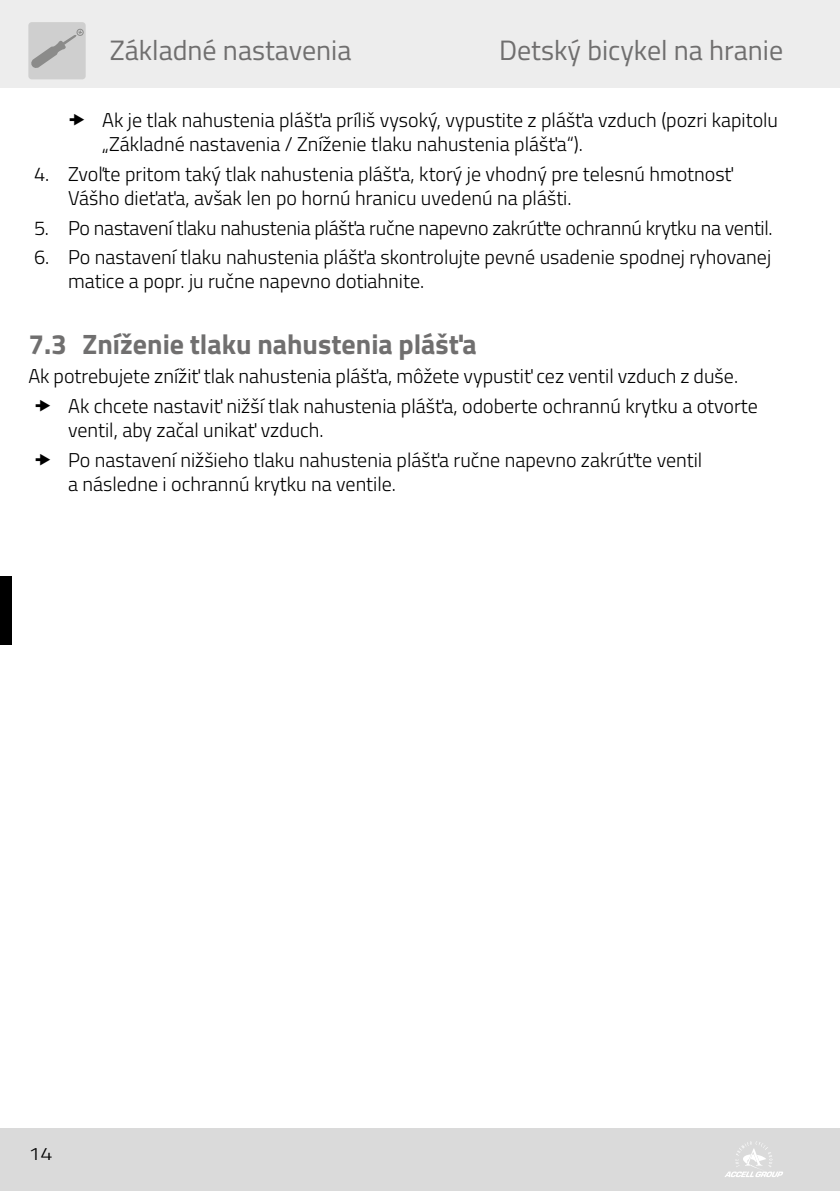
<style>
.page{position:relative;width:840px;height:1191px;background:#fff}
.page>*{position:absolute;margin:0;border:0;box-sizing:border-box;transform-origin:0 0}
.t1{font:28px "Titillium Web";color:#706f6f}
.t2{font:700 28px "Titillium Web";color:#706f6f}
.t3{font:300 20px/24px "Titillium Web";color:#000}
.t4{font:300 18px "Titillium Web";color:#000;scale:1.2 1}
</style>
<div class="page">
<div style="left:0;top:1128px;width:839px;height:63px;background:#dadada"></div>
<div style="left:0;top:0;width:839px;height:87px;background:#ededed"></div>
<div style="left:28px;top:22px;width:58px;height:57px;background:#cfcfcf;border-radius:3px"></div>
<svg style="left:31px;top:29px;width:53px;height:39px"></svg>
<div style="left:0;top:576px;width:11px;height:68px;background:#000"></div>
<svg style="left:725px;top:1141px;width:58px;height:36px"></svg>
<h1 class="t1" style="left:110px;top:30px;width:243px">Základné nastavenia</h1>
<h1 class="t1" style="left:499px;top:30px;width:285px">Detský bicykel na hranie</h1>
<p class="t3" style="left:102px;top:107px;width:677px">Ak je tlak nahustenia plášťa príliš vysoký, vypustite z plášťa vzduch (pozri kapitolu „Základné nastavenia / Zníženie tlaku nahustenia plášťa“).</p>
<p class="t3" style="left:68px;top:161px;width:666px;text-indent:-34px">4. Zvoľte pritom taký tlak nahustenia plášťa, ktorý je vhodný pre telesnú hmotnosť<br>Vášho dieťaťa, avšak len po hornú hranicu uvedenú na plášti.</p>
<p class="t3" style="left:34px;top:215px;width:739px">5. Po nastavení tlaku nahustenia plášťa ručne napevno zakrúťte ochrannú krytku na ventil.</p>
<p class="t3" style="left:68px;top:244px;width:704px;text-indent:-34px">6. Po nastavení tlaku nahustenia plášťa skontrolujte pevné usadenie spodnej ryhovanej matice a popr. ju ručne napevno dotiahnite.</p>
<h1 class="t2" style="left:28px;top:322px;width:449px">7.3 Zníženie tlaku nahustenia plášťa</h1>
<p class="t3" style="left:68px;top:360px;width:691px;line-height:29.6px;text-indent:-40px">Ak potrebujete znížiť tlak nahustenia plášťa, môžete vypustiť cez ventil vzduch z duše.<br>Ak chcete nastaviť nižší tlak nahustenia plášťa, odoberte ochrannú krytku a otvorte</p>
<p class="t3" style="left:68px;top:414px;width:635px;line-height:29.6px">ventil, aby začal unikať vzduch.<br>Po nastavení nižšieho tlaku nahustenia plášťa ručne napevno zakrúťte ventil</p>
<p class="t3" style="left:68px;top:470px;width:329px">a následne i ochrannú krytku na ventile.</p>
<p class="t4" style="left:28px;top:1141px;width:22px">14</p>
</div>
